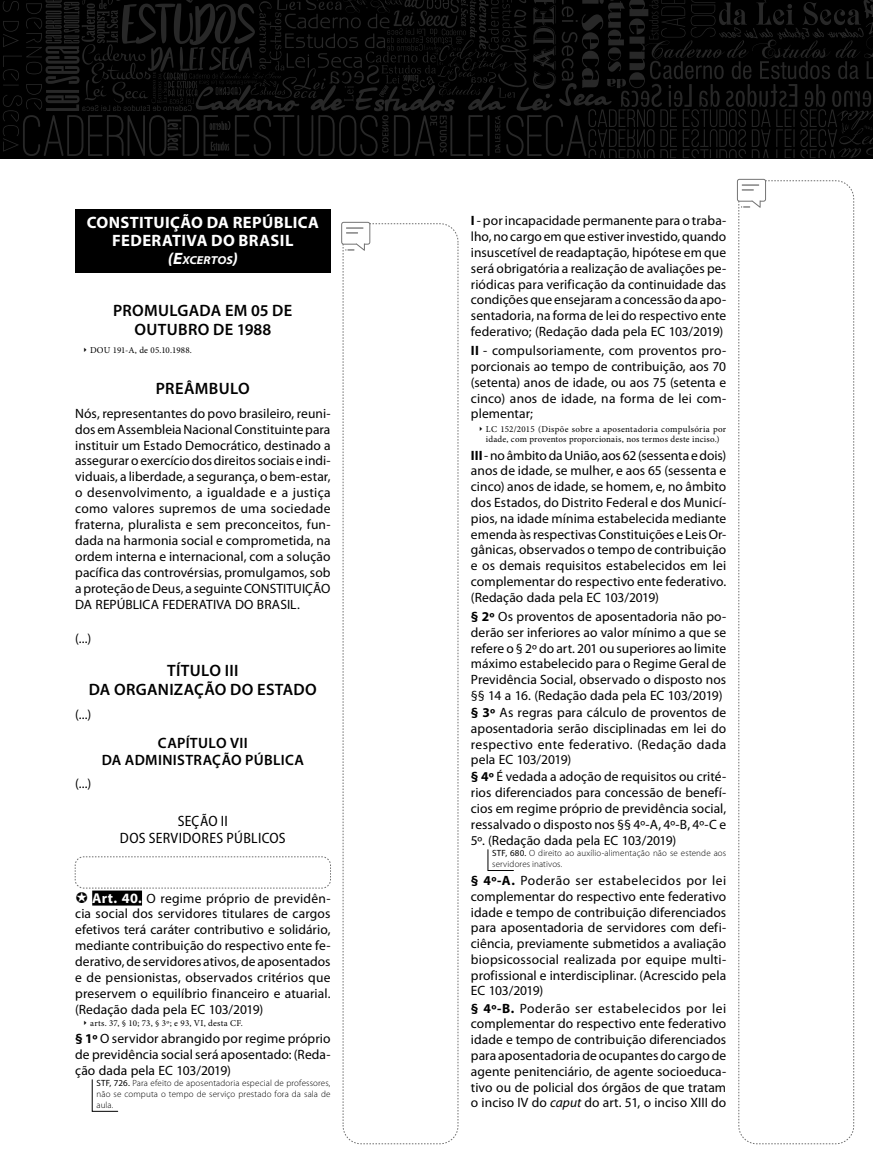
<style>
.page{position:relative;width:873px;height:1166px;background:#fff}
.page>*{position:absolute;margin:0;border:0;box-sizing:border-box;transform-origin:0 0}
.Titulo{font:600 16.5px/19.6px "Myriad Pro";letter-spacing:.02em;color:#000;text-align:center}
.Decreto{font:700 16.5px/18.1px "Myriad Pro";letter-spacing:.025em;color:#fff;text-align:center}
.Capitulo{font:600 15px/16.6px "Myriad Pro";letter-spacing:.025em;color:#000;text-align:center}
.Seção{font:semi-condensed 15px/16.6px "Myriad Pro";letter-spacing:.02em;color:#000;text-align:center}
.Parágrafo{font:13.5px/15.8px "Myriad Pro";letter-spacing:.005em;color:#000;text-align:justify}
.Incisos{font:13.5px/15.8px "Myriad Pro";letter-spacing:.005em;color:#000;text-align:justify}
.Decreto-2{font:italic 700 semi-expanded 11.55px "Myriad Pro";color:#fff}
.sumula{font:300 9px/10.6px "Myriad Pro";letter-spacing:.015em;color:#000;text-align:justify}
.t1{font:9px/10.5px "Minion Pro";letter-spacing:.025em;color:#000}
.s1{font-size:16.5px}
.s2{font-weight:700;font-size:14.25px;color:#fff}
.s3{font-weight:700}
.s4{font-weight:400}
.s5{font-style:italic}
</style>
<div class="page">
<svg style="left:341px;top:222px;width:117px;height:922px"></svg>
<svg style="left:737px;top:179px;width:117px;height:965px"></svg>
<div style="left:75px;top:209px;width:255px;height:63px;background:#000"></div>
<div style="left:92px;top:890px;width:50px;height:15px;background:#000"></div>
<svg style="left:92px;top:1079px;width:26px;height:32px"></svg>
<svg style="left:487px;top:849px;width:2px;height:21px"></svg>
<svg style="left:0;top:0;width:873px;height:158px;background:#080808"></svg>
<svg style="left:75px;top:856px;width:256px;height:47px"></svg>
<p class="Decreto" style="left:87px;top:212px;width:234px">CONSTITUIÇÃO DA REPÚBLICA<br>FEDERATIVA DO BRASIL</p>
<p class="Decreto-2" style="left:168px;top:253px;width:72px"><span class="s1">(E</span>XCERTOS<span class="s1">)</span></p>
<p class="Titulo" style="left:113px;top:300px;width:181px">PROMULGADA EM 05 DE<br>OUTUBRO DE 1988</p>
<p class="t1" style="left:90px;top:345px;width:103px">DOU 191‑A, de 05.10.1988.</p>
<p class="Titulo" style="left:156px;top:378px;width:95px">PREÂMBULO</p>
<p class="Parágrafo" style="left:75px;top:405px;width:257px">Nós, representantes do povo brasileiro, reuni‑ dos em Assembleia Nacional Constituinte para instituir um Estado Democrático, destinado a assegurar o exercício dos direitos sociais e indi‑ viduais, a liberdade, a segurança, o bem‑estar, o desenvolvimento, a igualdade e a justiça como valores supremos de uma sociedade fraterna, pluralista e sem preconceitos, fun‑ dada na harmonia social e comprometida, na ordem interna e internacional, com a solução pacífica das controvérsias, promulgamos, sob a proteção de Deus, a seguinte CONSTITUIÇÃO DA REPÚBLICA FEDERATIVA DO BRASIL.</p>
<p class="Parágrafo" style="left:75px;top:630px;width:18px">(...)</p>
<p class="Titulo" style="left:89px;top:659px;width:229px">TÍTULO III<br>DA ORGANIZAÇÃO DO ESTADO</p>
<p class="Parágrafo" style="left:75px;top:706px;width:18px">(...)</p>
<p class="Capitulo" style="left:102px;top:734px;width:204px">CAPÍTULO VII<br>DA ADMINISTRAÇÃO PÚBLICA</p>
<p class="Parágrafo" style="left:75px;top:776px;width:18px">(...)</p>
<p class="Seção" style="left:120px;top:812px;width:167px">SEÇÃO II<br>DOS SERVIDORES PÚBLICOS</p>
<p class="Parágrafo" style="left:75px;top:890px;width:257px;text-indent:17px"><span class="s2">Art. 40.</span> O regime próprio de previdên‑ cia social dos servidores titulares de cargos efetivos terá caráter contributivo e solidário, mediante contribuição do respectivo ente fe‑ derativo, de servidores ativos, de aposentados e de pensionistas, observados critérios que preservem o equilíbrio financeiro e atuarial. (Redação dada pela EC 103/2019)</p>
<p class="t1" style="left:90px;top:1017px;width:154px">arts. 37, § 10; 73, § 3º; e 93, VI, desta CF.</p>
<p class="Parágrafo" style="left:75px;top:1030px;width:257px"><span class="s3">§ 1º</span> O servidor abrangido por regime próprio de previdência social será aposentado: (Reda‑ ção dada pela EC 103/2019)</p>
<p class="sumula" style="left:96px;top:1077px;width:235px"><span class="s4">STF, 726.</span> Para efeito de aposentadoria especial de professores, não se computa o tempo de serviço prestado fora da sala de aula.</p>
<p class="Incisos" style="left:471px;top:213px;width:257px"><span class="s3">I</span> - por incapacidade permanente para o traba‑ lho, no cargo em que estiver investido, quando insuscetível de readaptação, hipótese em que será obrigatória a realização de avaliações pe‑ riódicas para verificação da continuidade das condições que ensejaram a concessão da apo‑ sentadoria, na forma de lei do respectivo ente federativo; (Redação dada pela EC 103/2019)</p>
<p class="Incisos" style="left:471px;top:343px;width:257px"><span class="s3">II</span> - compulsoriamente, com proventos pro‑ porcionais ao tempo de contribuição, aos 70 (setenta) anos de idade, ou aos 75 (setenta e cinco) anos de idade, na forma de lei com‑ plementar;</p>
<p class="t1" style="left:485px;top:424px;width:242px">LC 152/2015 (Dispõe sobre a aposentadoria compulsória por idade, com proventos proporcionais, nos termos deste inciso.)</p>
<p class="Incisos" style="left:471px;top:447px;width:257px"><span class="s3">III</span> - no âmbito da União, aos 62 (sessenta e dois) anos de idade, se mulher, e aos 65 (sessenta e cinco) anos de idade, se homem, e, no âmbito dos Estados, do Distrito Federal e dos Municí‑ pios, na idade mínima estabelecida mediante emenda às respectivas Constituições e Leis Or‑ gânicas, observados o tempo de contribuição e os demais requisitos estabelecidos em lei complementar do respectivo ente federativo. (Redação dada pela EC 103/2019)</p>
<p class="Parágrafo" style="left:471px;top:608px;width:257px"><span class="s3">§ 2º</span> Os proventos de aposentadoria não po‑ derão ser inferiores ao valor mínimo a que se refere o § 2º do art. 201 ou superiores ao limite máximo estabelecido para o Regime Geral de Previdência Social, observado o disposto nos §§ 14 a 16. (Redação dada pela EC 103/2019)</p>
<p class="Parágrafo" style="left:471px;top:704px;width:257px"><span class="s3">§ 3º</span> As regras para cálculo de proventos de aposentadoria serão disciplinadas em lei do respectivo ente federativo. (Redação dada pela EC 103/2019)</p>
<p class="Parágrafo" style="left:471px;top:769px;width:257px"><span class="s3">§ 4º</span> É vedada a adoção de requisitos ou crité‑ rios diferenciados para concessão de benefí‑ cios em regime próprio de previdência social, ressalvado o disposto nos §§ 4º-A, 4º-B, 4º-C e 5º. (Redação dada pela EC 103/2019)</p>
<p class="sumula" style="left:492px;top:848px;width:235px"><span class="s4">STF, 680.</span> O direito ao auxílio‑alimentação não se estende aos servidores inativos.</p>
<p class="Parágrafo" style="left:471px;top:872px;width:257px"><span class="s3">§ 4º-A.</span> Poderão ser estabelecidos por lei complementar do respectivo ente federativo idade e tempo de contribuição diferenciados para aposentadoria de servidores com defi‑ ciência, previamente submetidos a avaliação biopsicossocial realizada por equipe multi‑ profissional e interdisciplinar. (Acrescido pela EC 103/2019)</p>
<p class="Parágrafo" style="left:471px;top:1000px;width:257px"><span class="s3">§ 4º-B.</span> Poderão ser estabelecidos por lei complementar do respectivo ente federativo idade e tempo de contribuição diferenciados para aposentadoria de ocupantes do cargo de agente penitenciário, de agente socioeduca‑ tivo ou de policial dos órgãos de que tratam o inciso IV do <span class="s5">caput</span> do art. 51, o inciso XIII do</p>
</div>
